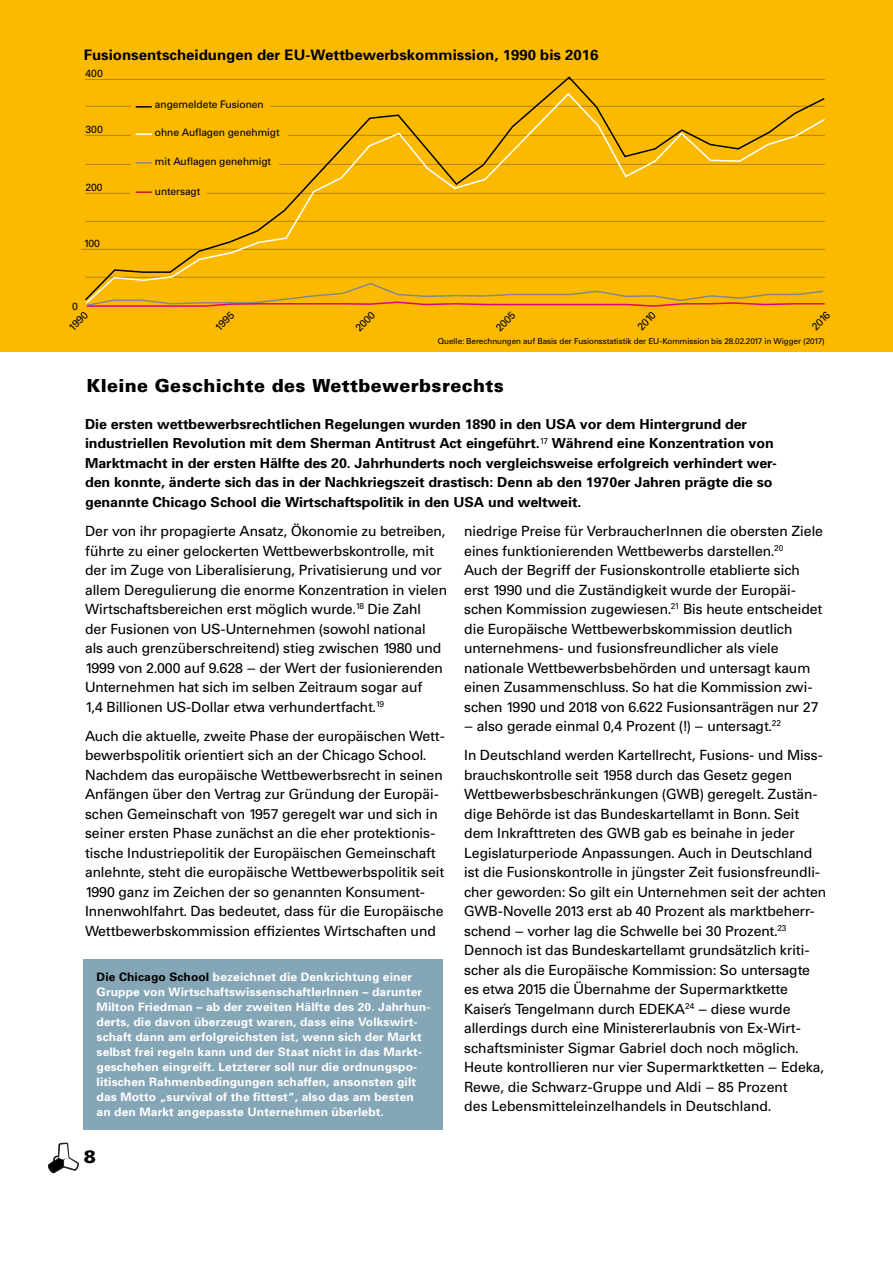
<style>
.page{position:relative;width:893px;height:1263px;background:#fff}
.page>*{position:absolute;margin:0;border:0;box-sizing:border-box;transform-origin:0 0}
.t1{font:900 18px "Univers";letter-spacing:.02em;color:#000}
.t2{font:700 14.55px "Univers";color:#000}
.t3{font:13.8px/19.5px "Univers SB";color:#000}
.t4{font:700 13.8px/19.5px "Univers";letter-spacing:-.005em;color:#000}
.t5{font:700 11.7px/15px "Univers";letter-spacing:.01em;color:#fff}
.t6{font:10.2px "Univers SB";color:#000}
.t7{font:7.95px "Univers SB";color:#000}
.s1{color:#000}
</style>
<div class="page">
<svg style="left:48px;top:1142px;width:31px;height:32px"></svg>
<div style="left:0;top:0;width:893px;height:351px;background:#fbba00"></div>
<div style="left:84px;top:959px;width:359px;height:170px;background:#85a6b6"></div>
<hr style="left:81px;top:249px;width:744px;height:1px;background:#000">
<svg style="left:83px;top:76px;width:742px;height:206px"></svg>
<svg style="left:85px;top:282px;width:740px;height:25px"></svg>
<p class="t2" style="left:84px;top:46px;width:516px">Fusionsentscheidungen der EU-Wettbewerbskommission, 1990 bis 2016</p>
<p class="t6" style="left:155px;top:98px;width:110px">angemeldete Fusionen</p>
<p class="t6" style="left:155px;top:127px;width:126px">ohne Auflagen genehmigt</p>
<p class="t6" style="left:155px;top:156px;width:118px">mit Auflagen genehmigt</p>
<p class="t6" style="left:155px;top:186px;width:47px">untersagt</p>
<p class="t6" style="left:86px;top:68px;width:19px">400</p>
<p class="t6" style="left:86px;top:123px;width:19px">300</p>
<p class="t6" style="left:85px;top:182px;width:19px">200</p>
<p class="t6" style="left:84px;top:237px;width:18px">100</p>
<p class="t6" style="left:72px;top:300px;width:7px">0</p>
<p class="t6" style="left:66px;top:325px;width:23px;rotate:-45deg">1990</p>
<p class="t6" style="left:213px;top:325px;width:23px;rotate:-45deg">1995</p>
<p class="t6" style="left:353px;top:326px;width:25px;rotate:-45deg">2000</p>
<p class="t6" style="left:493px;top:326px;width:25px;rotate:-45deg">2005</p>
<p class="t6" style="left:635px;top:324px;width:23px;rotate:-45deg">2010</p>
<p class="t6" style="left:809px;top:324px;width:23px;rotate:-45deg">2016</p>
<p class="t7" style="left:438px;top:337px;width:388px">Quelle: Berechnungen auf Basis der Fusionsstatistik der EU-Kommission bis 28.02.2017 in Wigger (2017)</p>
<h1 class="t1" style="left:86px;top:375px;width:419px">Kleine Geschichte des Wettbewerbsrechts</h1>
<p class="t4" style="left:85px;top:414px;width:693px">Die ersten wettbewerbsrechtlichen Regelungen wurden 1890 in den USA vor dem Hintergrund der industriellen Revolution mit dem Sherman Antitrust Act eingeführt.<sup>17</sup> Während eine Konzentration von Marktmacht in der ersten Hälfte des 20. Jahrhunderts noch vergleichsweise erfolgreich verhindert wer&shy;den konnte, änderte sich das in der Nachkriegszeit drastisch: Denn ab den 1970er Jahren prägte die so genannte Chicago School die Wirtschaftspolitik in den USA und weltweit.</p>
<p class="t3" style="left:85px;top:521px;width:363px">Der von ihr propagierte Ansatz, Ökonomie zu betreiben, führte zu einer gelockerten Wettbewerbskontrolle, mit der im Zuge von Liberalisierung, Privatisierung und vor allem Deregulierung die enorme Konzentration in vielen Wirtschaftsbereichen erst möglich wurde.<sup>18</sup> Die Zahl<br>der Fusionen von US-Unternehmen (sowohl national als auch grenzüberschreitend) stieg zwischen 1980 und 1999 von 2.000 auf 9.628 – der Wert der fusionierenden Unternehmen hat sich im selben Zeitraum sogar auf<br>1,4 Billionen US-Dollar etwa verhundertfacht.<sup>19</sup></p>
<p class="t3" style="left:85px;top:726px;width:361px">Auch die aktuelle, zweite Phase der europäischen Wett&shy;bewerbspolitik orientiert sich an der Chicago School.<br>Nachdem das europäische Wettbewerbsrecht in seinen Anfängen über den Vertrag zur Gründung der Europäi&shy;schen Gemeinschaft von 1957 geregelt war und sich in seiner ersten Phase zunächst an die eher protektionis&shy;tische Industriepolitik der Europäischen Gemeinschaft anlehnte, steht die europäische Wettbewerbspolitik seit 1990 ganz im Zeichen der so genannten Konsument-Innenwohlfahrt. Das bedeutet, dass für die Europäische Wettbewerbskommission effizientes Wirtschaften und</p>
<p class="t3" style="left:464px;top:521px;width:360px">niedrige Preise für VerbraucherInnen die obersten Ziele eines funktionierenden Wettbewerbs darstellen.<sup>20<br></sup>Auch der Begriff der Fusionskontrolle etablierte sich erst 1990 und die Zuständigkeit wurde der Europäi&shy;schen Kommission zugewiesen.<sup>21</sup> Bis heute entscheidet die Europäische Wettbewerbskommission deutlich unternehmens- und fusionsfreundlicher als viele nationale Wettbewerbsbehörden und untersagt kaum einen Zusammenschluss. So hat die Kommission zwi&shy;schen 1990 und 2018 von 6.622 Fusionsanträgen nur 27</p>
<p class="t3" style="left:464px;top:712px;width:359px;line-height:29.2px">– also gerade einmal 0,4 Prozent (!) – untersagt.<sup>22<br></sup>In Deutschland werden Kartellrecht, Fusions- und Miss-</p>
<p class="t3" style="left:464px;top:765px;width:364px">brauchskontrolle seit 1958 durch das Gesetz gegen Wettbewerbsbeschränkungen (GWB) geregelt. Zustän&shy;dige Behörde ist das Bundeskartellamt in Bonn. Seit dem Inkrafttreten des GWB gab es beinahe in jeder Legislaturperiode Anpassungen. Auch in Deutschland ist die Fusionskontrolle in jüngster Zeit fusionsfreundli&shy;cher geworden: So gilt ein Unternehmen seit der achten GWB-Novelle 2013 erst ab 40 Prozent als marktbeherr&shy;schend – vorher lag die Schwelle bei 30 Prozent.<sup>23<br></sup>Dennoch ist das Bundeskartellamt grundsätzlich kriti&shy;scher als die Europäische Kommission: So untersagte es etwa 2015 die Übernahme der Supermarktkette Kaiser´s Tengelmann durch EDEKA<sup>24</sup> – diese wurde allerdings durch eine Ministererlaubnis von Ex-Wirt&shy;schaftsminister Sigmar Gabriel doch noch möglich.<br>Heute kontrollieren nur vier Supermarktketten – Edeka, Rewe, die Schwarz-Gruppe und Aldi – 85 Prozent<br>des Lebensmitteleinzelhandels in Deutschland.</p>
<p class="t5" style="left:97px;top:970px;width:335px"><span class="s1">Die Chicago School</span> bezeichnet die Denkrichtung einer Gruppe von WirtschaftswissenschaftlerInnen – darunter Milton Friedman – ab der zweiten Hälfte des 20. Jahrhun&shy;derts, die davon überzeugt waren, dass eine Volkswirt&shy;schaft dann am erfolgreichsten ist, wenn sich der Markt selbst frei regeln kann und der Staat nicht in das Markt&shy;geschehen eingreift. Letzterer soll nur die ordnungspo&shy;litischen Rahmenbedingungen schaffen, ansonsten gilt das Motto „survival of the fittest“, also das am besten an den Markt angepasste Unternehmen überlebt.</p>
<h1 class="t1" style="left:84px;top:1145px;width:14px">8</h1>
</div>
